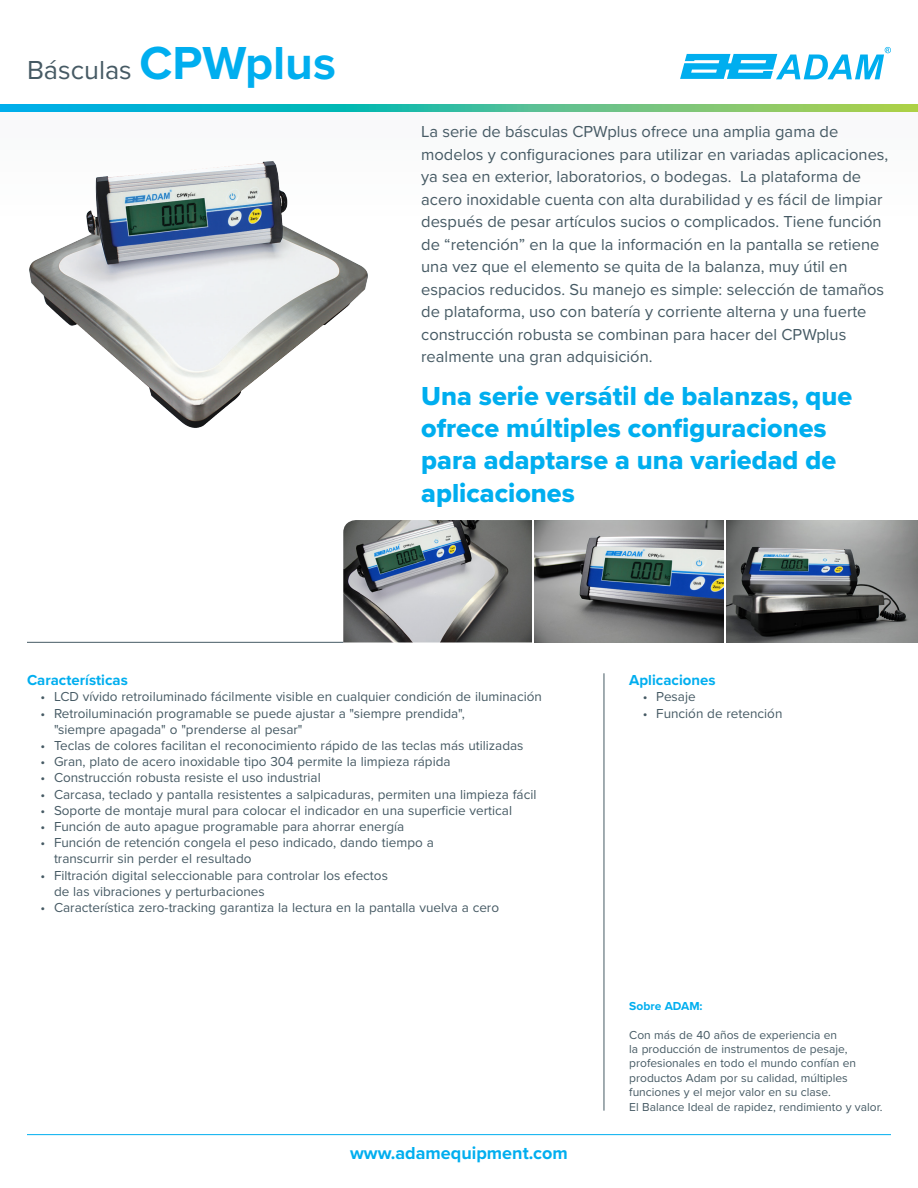
<style>
.page{position:relative;width:918px;height:1188px;background:#fff}
.page>*{position:absolute;margin:0;border:0;box-sizing:border-box;transform-origin:0 0}
.Sub_Head{font:27px/32.4px "Proxima Nova Extrabld";color:#00aeef}
.Name_Range{font:27px "Proxima Nova";color:#465a64}
.t1{font:700 18px "Proxima Nova";color:#00aeef}
.AE_Copy{font:16.5px/22.5px "Proxima Nova";color:#465a64}
.Features_Header{font:700 15px "Proxima Nova";color:#00aeef}
.Applications_Header{font:700 15px "Proxima Nova";color:#00aeef}
.t2{font:13.5px/16.2px "Proxima Nova";color:#465a64}
.About_US_text{font:12px/14.4px "Proxima Nova";color:#465a64}
.About_US_text-2{font:700 12px "Proxima Nova";color:#00aeef}
.s1{font-weight:700;font-size:48px;color:#00aeef}
</style>
<div class="page">
<div style="left:0;top:111px;width:918px;height:114px;background:#fafbfb"></div>
<hr style="left:27px;top:1134px;width:864px;height:1px;background:#00aeef">
<hr style="left:27px;top:642px;width:316px;height:1px;background:#465a64">
<hr style="left:604px;top:673px;width:1px;height:438px;background:#465a64">
<svg style="left:680px;top:47px;width:211px;height:32px"></svg>
<img style="left:727px;top:520px;width:191px;height:123px">
<img style="left:535px;top:520px;width:189px;height:123px">
<img style="left:343px;top:520px;width:189px;height:123px">
<img style="left:29px;top:161px;width:339px;height:267px">
<svg style="left:0;top:105px;width:918px;height:6px;background:#41bd9e"></svg>
<p class="Name_Range" style="left:27px;top:50px;width:310px">Básculas <span class="s1">CPWplus</span></p>
<p class="AE_Copy" style="left:421px;top:120px;width:469px">La serie de básculas CPWplus ofrece una amplia gama de modelos y configuraciones para utilizar en variadas aplicaciones, ya sea en exterior, laboratorios, o bodegas. La plataforma de acero inoxidable cuenta con alta durabilidad y es fácil de limpiar después de pesar artículos sucios o complicados. Tiene función de “retención” en la que la información en la pantalla se retiene una vez que el elemento se quita de la balanza, muy útil en espacios reducidos. Su manejo es simple: selección de tamaños de plataforma, uso con batería y corriente alterna y una fuerte construcción robusta se combinan para hacer del CPWplus realmente una gran adquisición.</p>
<p class="Sub_Head" style="left:421px;top:379px;width:433px">Una serie versátil de balanzas, que ofrece múltiples configuraciones para adaptarse a una variedad de aplicaciones</p>
<p class="Features_Header" style="left:27px;top:669px;width:102px">Características</p>
<p class="t2" style="left:40px;top:688px;width:503px">• LCD vívido retroiluminado fácilmente visible en cualquier condición de iluminación</p>
<p class="t2" style="left:54px;top:704px;width:412px;text-indent:-14px">• Retroiluminación programable se puede ajustar a "siempre prendida", "siempre apagada" o "prenderse al pesar"</p>
<p class="t2" style="left:40px;top:737px;width:485px">• Teclas de colores facilitan el reconocimiento rápido de las teclas más utilizadas</p>
<p class="t2" style="left:40px;top:753px;width:412px">• Gran, plato de acero inoxidable tipo 304 permite la limpieza rápida</p>
<p class="t2" style="left:40px;top:769px;width:282px">• Construcción robusta resiste el uso industrial</p>
<p class="t2" style="left:40px;top:785px;width:497px">• Carcasa, teclado y pantalla resistentes a salpicaduras, permiten una limpieza fácil</p>
<p class="t2" style="left:40px;top:802px;width:473px">• Soporte de montaje mural para colocar el indicador en una superficie vertical</p>
<p class="t2" style="left:40px;top:818px;width:365px">• Función de auto apague programable para ahorrar energía</p>
<p class="t2" style="left:54px;top:834px;width:381px;text-indent:-14px">• Función de retención congela el peso indicado, dando tiempo a transcurrir sin perder el resultado</p>
<p class="t2" style="left:54px;top:866px;width:335px;text-indent:-14px">• Filtración digital seleccionable para controlar los efectos de las vibraciones y perturbaciones</p>
<p class="t2" style="left:40px;top:899px;width:460px">• Característica zero-tracking garantiza la lectura en la pantalla vuelva a cero</p>
<p class="t1" style="left:350px;top:1139px;width:219px">www.adamequipment.com</p>
<p class="Applications_Header" style="left:629px;top:669px;width:88px">Aplicaciones</p>
<p class="t2" style="left:643px;top:688px;width:54px">• Pesaje</p>
<p class="t2" style="left:643px;top:704px;width:141px">• Función de retención</p>
<p class="About_US_text-2" style="left:629px;top:997px;width:75px">Sobre ADAM:</p>
<p class="About_US_text" style="left:629px;top:1027px;width:255px">Con más de 40 años de experiencia en<br>la producción de instrumentos de pesaje, profesionales en todo el mundo confían en productos Adam por su calidad, múltiples funciones y el mejor valor en su clase.<br>El Balance Ideal de rapidez, rendimiento y valor.</p>
</div>
